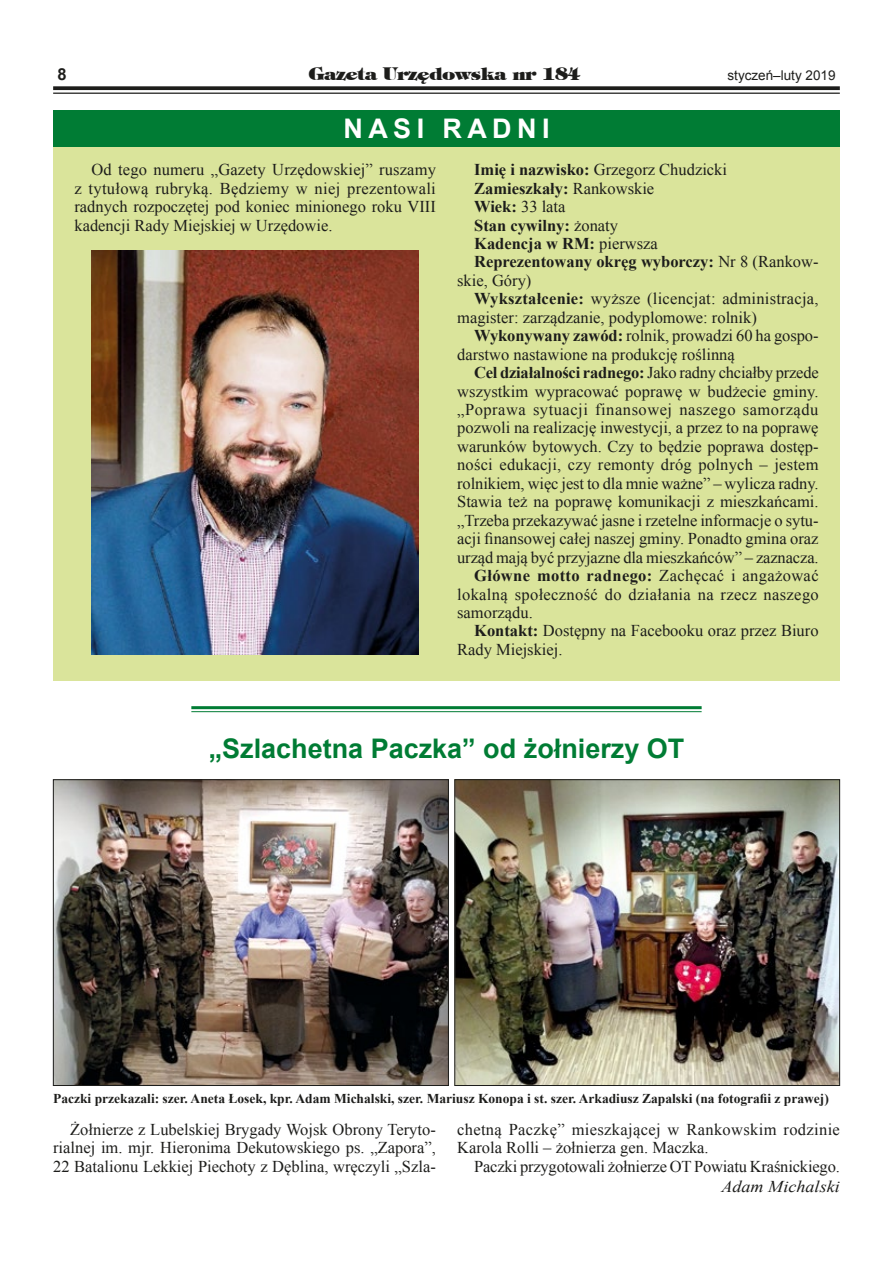
<style>
.page{position:relative;width:893px;height:1263px;background:#fff}
.page>*{position:absolute;margin:0;border:0;box-sizing:border-box;transform-origin:0 0}
.t1{font:700 27px "Arial";color:#007c34}
.t2{font:700 27px "Arial";letter-spacing:.2em;color:#fff}
.t3{font:18px "Timpani Heavypl";color:#1d1d1b}
.t4{font:16.5px/18.5px "Times New Roman";color:#1d1d1b;text-align:justify}
.t5{font:700 16.5px "Times New Roman";color:#1d1d1b}
.t6{font:16.5px/18.5px "Times New Roman";letter-spacing:.02em;color:#1d1d1b}
.t7{font:16.5px "Times New Roman";letter-spacing:.03em;color:#1d1d1b}
.t8{font:700 16.5px "Times New Roman";letter-spacing:.02em;color:#1d1d1b}
.t9{font:italic 16.5px "Times New Roman";color:#1d1d1b;scale:1.1 1}
.t10{font:700 16.5px "Arial";color:#1d1d1b}
.t11{font:700 13.5px "Times New Roman";color:#1d1d1b}
.t12{font:13.5px "Arial";color:#1d1d1b}
.s1{font-weight:700}
.s2{font-weight:400}
</style>
<div class="page">
<svg style="left:53px;top:86px;width:787px;height:4px;background:#2f2f2d"></svg>
<hr style="left:53px;top:93px;width:787px;height:1px;background:#1d1d1b">
<div style="left:53px;top:133px;width:787px;height:547px;background:#dae49b"></div>
<div style="left:53px;top:111px;width:787px;height:36px;background:#007c34"></div>
<img style="left:91px;top:251px;width:328px;height:404px">
<img style="left:55px;top:781px;width:392px;height:303px">
<div style="left:53px;top:779px;width:396px;height:307px;border:1px solid #1d1d1b"></div>
<img style="left:457px;top:781px;width:381px;height:303px">
<div style="left:455px;top:779px;width:385px;height:307px;border:1px solid #1d1d1b"></div>
<hr style="left:191px;top:706px;width:511px;height:3px;background:#007c34">
<hr style="left:191px;top:711px;width:511px;height:1px;background:#007c34">
<p class="t10" style="left:57px;top:63px;width:11px">8</p>
<p class="t3" style="left:308px;top:61px;width:273px">Gazeta Urzêdowska nr 184</p>
<p class="t12" style="left:727px;top:66px;width:110px">styczeń–luty 2019</p>
<h1 class="t2" style="left:343px;top:111px;width:208px">NASI RADNI</h1>
<p class="t4" style="left:474px;top:160px;width:254px"><span class="s1">Imię i nazwisko:</span> Grzegorz Chudzicki</p>
<p class="t5" style="left:474px;top:177px;width:182px">Zamieszkały: <span class="s2">Rankowskie</span></p>
<p class="t4" style="left:474px;top:197px;width:93px"><span class="s1">Wiek:</span> 33 lata</p>
<p class="t5" style="left:474px;top:214px;width:145px">Stan cywilny: <span class="s2">żonaty</span></p>
<p class="t5" style="left:474px;top:232px;width:185px">Kadencja w RM: <span class="s2">pierwsza</span></p>
<p class="t5" style="left:474px;top:250px;width:346px">Reprezentowany okręg wyborczy: <span class="s2">Nr 8 (Rankow-</span></p>
<p class="t4" style="left:457px;top:271px;width:76px">skie, Góry)</p>
<p class="t4" style="left:474px;top:289px;width:346px"><span class="s1">Wykształcenie:</span> wyższe (licencjat: administracja,</p>
<p class="t4" style="left:457px;top:308px;width:301px">magister: zarządzanie, podyplomowe: rolnik)</p>
<p class="t4" style="left:474px;top:326px;width:346px"><span class="s1">Wykonywany zawód:</span> rolnik, prowadzi 60 ha gospo-</p>
<p class="t4" style="left:457px;top:345px;width:279px">darstwo nastawione na produkcję roślinną</p>
<p class="t5" style="left:474px;top:361px;width:346px">Cel działalności radnego: <span class="s2">Jako radny chciałby przede</span></p>
<p class="t4" style="left:457px;top:382px;width:363px">wszystkim wypracować poprawę w budżecie gminy.</p>
<p class="t7" style="left:457px;top:398px;width:363px">„Poprawa sytuacji finansowej naszego samorządu</p>
<p class="t4" style="left:457px;top:418px;width:363px">pozwoli na realizację inwestycji, a przez to na poprawę</p>
<p class="t4" style="left:457px;top:437px;width:363px">warunków bytowych. Czy to będzie poprawa dostęp-</p>
<p class="t4" style="left:457px;top:455px;width:363px">ności edukacji, czy remonty dróg polnych – jestem</p>
<p class="t4" style="left:457px;top:474px;width:363px">rolnikiem, więc jest to dla mnie ważne” – wylicza radny.</p>
<p class="t4" style="left:457px;top:492px;width:363px">Stawia też na poprawę komunikacji z mieszkańcami.</p>
<p class="t4" style="left:457px;top:511px;width:363px">„Trzeba przekazywać jasne i rzetelne informacje o sytu-</p>
<p class="t4" style="left:457px;top:529px;width:363px">acji finansowej całej naszej gminy. Ponadto gmina oraz</p>
<p class="t4" style="left:457px;top:548px;width:363px">urząd mają być przyjazne dla mieszkańców” – zaznacza.</p>
<p class="t8" style="left:474px;top:564px;width:346px">Główne motto radnego: <span class="s2">Zachęcać i angażować</span></p>
<p class="t6" style="left:457px;top:584px;width:363px">lokalną społeczność do działania na rzecz naszego</p>
<p class="t4" style="left:457px;top:603px;width:77px">samorządu.</p>
<p class="t4" style="left:474px;top:621px;width:346px"><span class="s1">Kontakt:</span> Dostępny na Facebooku oraz przez Biuro</p>
<p class="t4" style="left:457px;top:640px;width:107px">Rady Miejskiej.</p>
<p class="t4" style="left:74px;top:160px;width:363px;text-indent:17px">Od tego numeru „Gazety Urzędowskiej” ruszamy z tytułową rubryką. Będziemy w niej prezentowali radnych rozpoczętej pod koniec minionego roku VIII kadencji Rady Miejskiej w Urzędowie.</p>
<h1 class="t1" style="left:209px;top:730px;width:477px">„Szlachetna Paczka” od żołnierzy OT</h1>
<p class="t11" style="left:53px;top:1089px;width:777px">Paczki przekazali: szer. Aneta Łosek, kpr. Adam Michalski, szer. Mariusz Konopa i st. szer. Arkadiusz Zapalski (na fotografii z prawej)</p>
<p class="t4" style="left:53px;top:1120px;width:384px;text-indent:17px">Żołnierze z Lubelskiej Brygady Wojsk Obrony Teryto&shy;rialnej im. mjr. Hieronima Dekutowskiego ps. „Zapora”, 22 Batalionu Lekkiej Piechoty z Dęblina, wręczyli „Szla-</p>
<p class="t6" style="left:457px;top:1120px;width:384px">chetną Paczkę” mieszkającej w Rankowskim rodzinie<br>Karola Rolli – żołnierza gen. Maczka.</p>
<p class="t4" style="left:474px;top:1157px;width:367px">Paczki przygotowali żołnierze OT Powiatu Kraśnickiego.</p>
<p class="t9" style="left:721px;top:1175px;width:109px">Adam Michalski</p>
</div>
